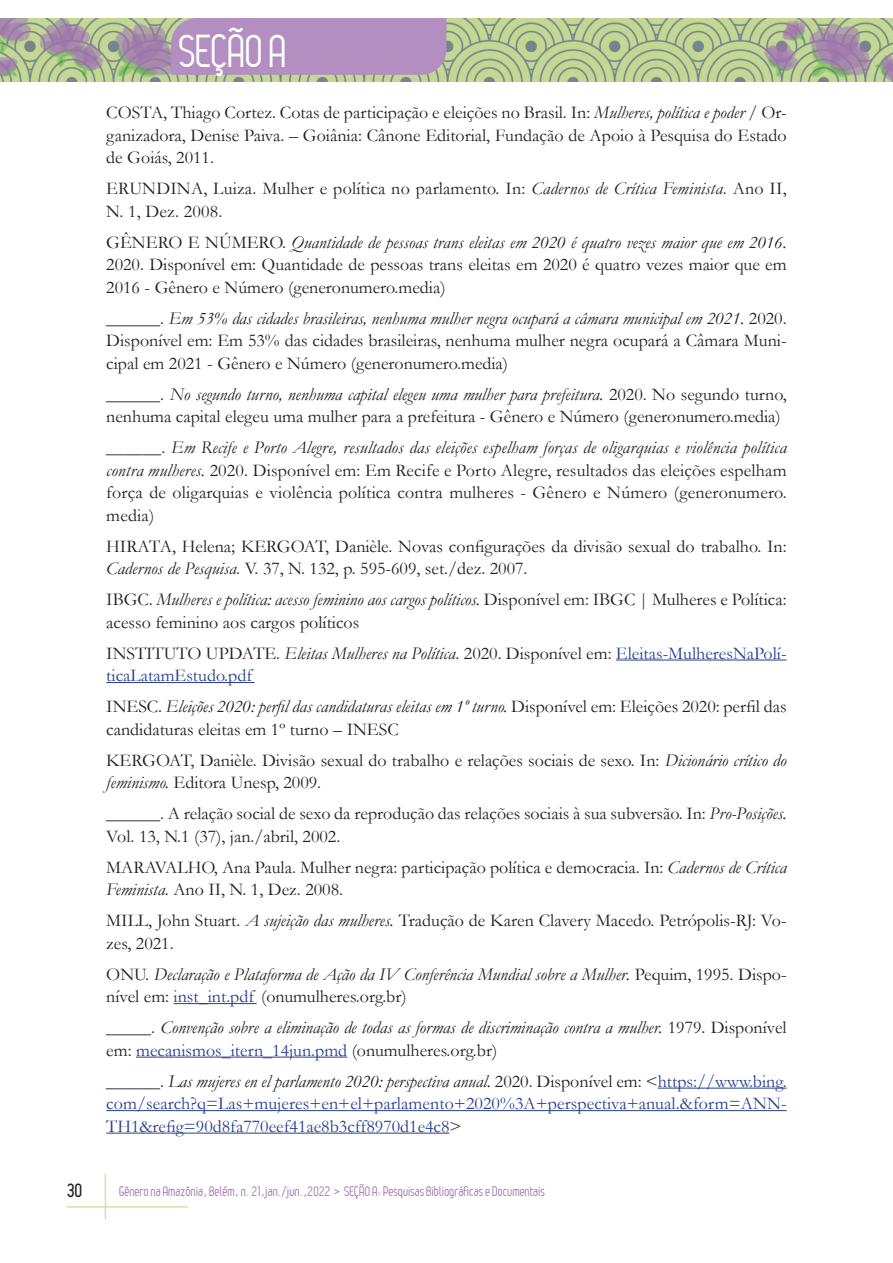
<style>
.page{position:relative;width:893px;height:1263px;background:#fff}
.page>*{position:absolute;margin:0;border:0;box-sizing:border-box;transform-origin:0 0}
.t1{font:45px "Leger";letter-spacing:-.01em;color:#fff}
.Referências{font:18px/22.5px "Garamond";color:#231f20}
.Referências-2{font:18px/22.5px "Garamond";color:#253f8e}
.Referências-3{font:italic 18px/22.5px "Garamond";color:#231f20}
.t2{font:700 18px "Leger";color:#231f20}
.t3{font:13.5px "Leger";color:#9f73af}
.s1{font-style:italic}
.s2{color:#231f20}
.s3{font-style:italic;color:#231f20}
.s4{font-style:normal}
.s5{font-style:normal;color:#253f8e}
</style>
<div class="page">
<hr style="left:105px;top:1174px;width:1px;height:45px;background:#d2e0ac">
<hr style="left:67px;top:1206px;width:121px;height:1px;background:#d2e0ac">
<img style="left:0;top:18px;width:893px;height:64px">
<div style="left:171px;top:18px;width:275px;height:57px;background:#b28fc0"></div>
<hr style="left:616px;top:660px;width:171px;height:1px;background:#253f8e">
<hr style="left:106px;top:682px;width:149px;height:1px;background:#253f8e">
<hr style="left:174px;top:1003px;width:83px;height:1px;background:#253f8e">
<hr style="left:136px;top:1057px;width:211px;height:1px;background:#253f8e">
<hr style="left:658px;top:1088px;width:129px;height:1px;background:#253f8e">
<hr style="left:106px;top:1110px;width:681px;height:1px;background:#253f8e">
<hr style="left:106px;top:1133px;width:343px;height:1px;background:#253f8e">
<h1 class="t1" style="left:179px;top:26px;width:110px">SEÇÃO A</h1>
<p class="Referências" style="left:106px;top:101px;width:682px;text-align:justify">COSTA, Thiago Cortez. Cotas de participação e eleições no Brasil. In: <span class="s1">Mulheres, política e poder</span> / Or&shy;ganizadora, Denise Paiva. – Goiânia: Cânone Editorial, Fundação de Apoio à Pesquisa do Estado de Goiás, 2011.</p>
<p class="Referências" style="left:106px;top:177px;width:682px">ERUNDINA, Luiza. Mulher e política no parlamento. In: <span class="s1">Cadernos de Crítica Feminista</span>. Ano II,<br>N. 1, Dez. 2008.</p>
<p class="Referências" style="left:106px;top:230px;width:682px;text-align:justify">GÊNERO E NÚMERO. <span class="s1">Quantidade de pessoas trans eleitas em 2020 é quatro vezes maior que em 2016.<br></span>2020. Disponível em: Quantidade de pessoas trans eleitas em 2020 é quatro vezes maior que em 2016 - Gênero e Número (generonumero.media)</p>
<p class="Referências" style="left:106px;top:306px;width:682px;text-align:justify">______. <span class="s1">Em 53% das cidades brasileiras, nenhuma mulher negra ocupará a câmara municipal em 2021.</span> 2020.<br>Disponível em: Em 53% das cidades brasileiras, nenhuma mulher negra ocupará a Câmara Muni&shy;cipal em 2021 - Gênero e Número (generonumero.media)</p>
<p class="Referências" style="left:106px;top:382px;width:682px">______. <span class="s1">No segundo turno, nenhuma capital elegeu uma mulher para prefeitura.</span> 2020. No segundo turno, nenhuma capital elegeu uma mulher para a prefeitura - Gênero e Número (generonumero.media)</p>
<p class="Referências" style="left:106px;top:436px;width:682px;text-align:justify">______. <span class="s1">Em Recife e Porto Alegre, resultados das eleições espelham forças de oligarquias e violência política contra mulheres.</span> 2020. Disponível em: Em Recife e Porto Alegre, resultados das eleições espelham força de oligarquias e violência política contra mulheres - Gênero e Número (generonumero. media)</p>
<p class="Referências" style="left:106px;top:534px;width:682px">HIRATA, Helena; KERGOAT, Danièle. Novas configurações da divisão sexual do trabalho. In:<br><span class="s1">Cadernos de Pesquisa</span>. V. 37, N. 132, p. 595-609, set./dez. 2007.</p>
<p class="Referências" style="left:106px;top:588px;width:682px">IBGC. <span class="s1">Mulheres e política: acesso feminino aos cargos políticos.</span> Disponível em: IBGC | Mulheres e Política: acesso feminino aos cargos políticos</p>
<p class="Referências-2" style="left:106px;top:641px;width:682px"><span class="s2">INSTITUTO UPDATE.</span> <span class="s3">Eleitas Mulheres na Política</span><span class="s2">. 2020. Disponível em:</span> Eleitas-MulheresNaPolí&shy;ticaLatamEstudo.pdf</p>
<p class="Referências" style="left:106px;top:695px;width:682px">INESC. <span class="s1">Eleições 2020: perfil das candidaturas eleitas em 1º turno.</span> Disponível em: Eleições 2020: perfil das candidaturas eleitas em 1º turno – INESC</p>
<p class="Referências" style="left:106px;top:748px;width:682px">KERGOAT, Danièle. Divisão sexual do trabalho e relações sociais de sexo. In: <span class="s1">Dicionário crítico do feminismo.</span> Editora Unesp, 2009.</p>
<p class="Referências" style="left:106px;top:802px;width:682px">______. A relação social de sexo da reprodução das relações sociais à sua subversão. In: <span class="s1">Pro-Posições.<br></span>Vol. 13, N.1 (37), jan./abril, 2002.</p>
<p class="Referências" style="left:106px;top:855px;width:682px">MARAVALHO, Ana Paula. Mulher negra: participação política e democracia. In: <span class="s1">Cadernos de Crítica<br>Feminista</span>. Ano II, N. 1, Dez. 2008.</p>
<p class="Referências" style="left:106px;top:909px;width:682px">MILL, John Stuart. <span class="s1">A sujeição das mulheres.</span> Tradução de Karen Clavery Macedo. Petrópolis-RJ: Vo&shy;zes, 2021.</p>
<p class="Referências-3" style="left:106px;top:962px;width:682px"><span class="s4">ONU.</span> Declaração e Plataforma de Ação da IV Conferência Mundial sobre a Mulher. <span class="s4">Pequim, 1995. Dispo&shy;nível em:</span> <span class="s5">inst_int.pdf</span> <span class="s4">(onumulheres.org.br)</span></p>
<p class="Referências-3" style="left:106px;top:1016px;width:682px"><span class="s4">_____.</span> Convenção sobre a eliminação de todas as formas de discriminação contra a mulher. <span class="s4">1979. Disponível em:</span> <span class="s5">mecanismos_itern_14jun.pmd</span> <span class="s4">(onumulheres.org.br)</span></p>
<p class="Referências-2" style="left:106px;top:1069px;width:682px;text-align:justify"><span class="s2">______.</span> <span class="s3">Las mujeres en el parlamento 2020: perspectiva anual.</span> <span class="s2">2020. Disponível em: &lt;</span>https://www.bing. com/search?q=Las+mujeres+en+el+parlamento+2020%3A+perspectiva+anual.&amp;form=ANN-TH1&amp;refig=90d8fa770eef41ae8b3cff8970d1e4c8<span class="s2">&gt;</span></p>
<p class="t2" style="left:67px;top:1180px;width:17px">30</p>
<p class="t3" style="left:119px;top:1183px;width:427px">Gênero na Amazônia, Belém, n. 21,jan./jun.,2022 &gt; SEÇÃO A: Pesquisas Bibliográficas e Documentais</p>
</div>
